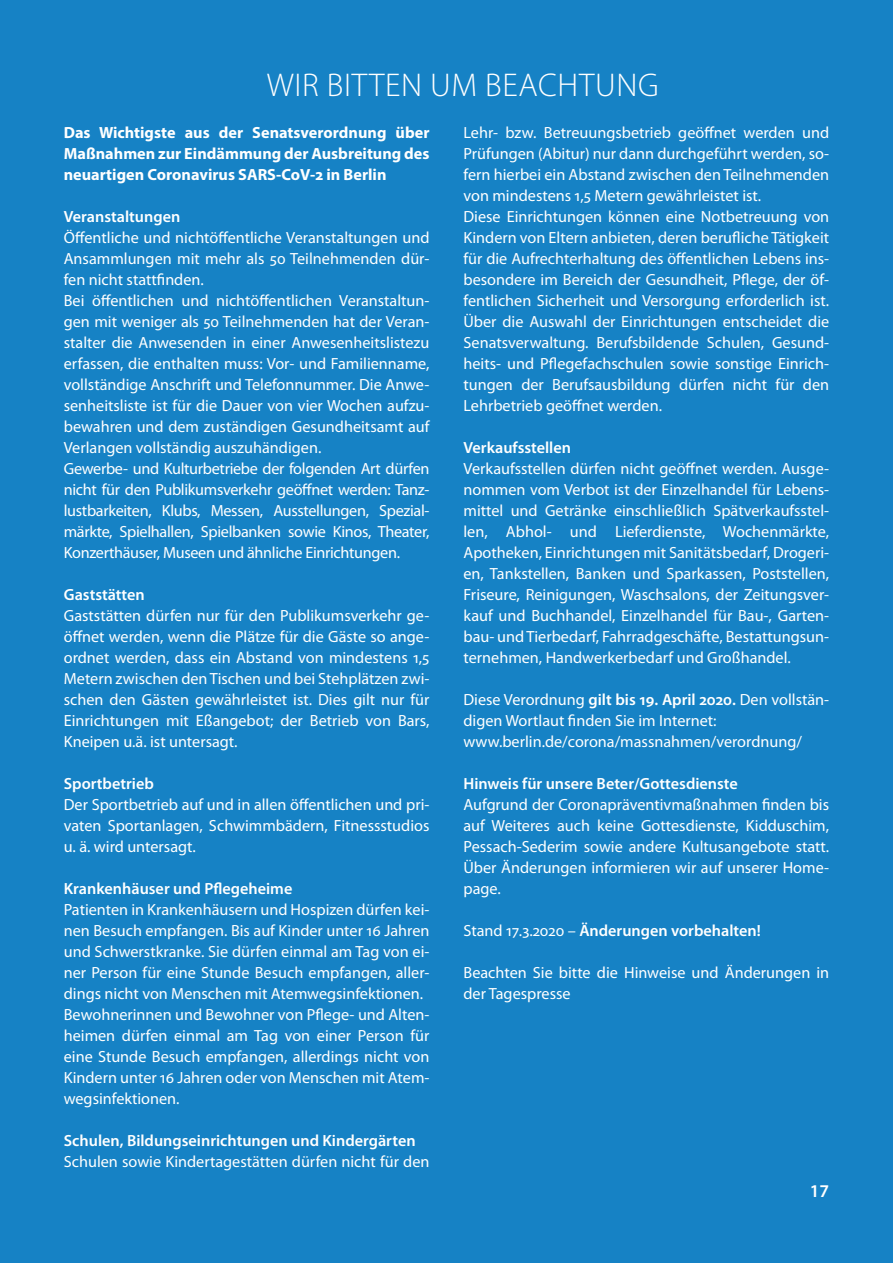
<style>
.page{position:relative;width:893px;height:1263px;background:#1682c5}
.page>*{position:absolute;margin:0;border:0;box-sizing:border-box;transform-origin:0 0}
.t1{font:300 33px "Myriad Pro";letter-spacing:.02em;color:#fff}
.t2{font:300 30px "Myriad Pro";color:#fff}
.t3{font:600 18px "Myriad Pro";color:#fff}
.t4{font:16.2px/21px "Myriad Pro";color:#fff}
.t5{font:600 16.2px "Myriad Pro";color:#fff}
.t6{font:700 16.2px/21px "Myriad Pro";color:#fff;text-align:justify}
.s1{font-weight:600}
.s2{font-weight:400}
</style>
<div class="page">
<h2 class="t2" style="left:322px;top:52px;width:250px">XXX 2014 · XXX 5774</h2>
<h1 class="t1" style="left:267px;top:65px;width:393px">WIR BITTEN UM BEACHTUNG</h1>
<p class="t6" style="left:64px;top:122px;width:367px">Das Wichtigste aus der Senatsverordnung über Maßnahmen zur Eindämmung der Ausbreitung des neuartigen Coronavirus SARS-CoV-2 in Berlin</p>
<p class="t5" style="left:64px;top:206px;width:118px">Veranstaltungen</p>
<p class="t4" style="left:64px;top:227px;width:367px">Öffentliche und nichtöffentliche Veranstaltungen und Ansammlungen mit mehr als 50 Teilnehmenden dür&shy;fen nicht stattfinden.<br>Bei öffentlichen und nichtöffentlichen Veranstaltun&shy;gen mit weniger als 50 Teilnehmenden hat der Veran&shy;stalter die Anwesenden in einer Anwesenheitslistezu erfassen, die enthalten muss: Vor- und Familienname, vollständige Anschrift und Telefonnummer. Die Anwe&shy;senheitsliste ist für die Dauer von vier Wochen aufzu&shy;bewahren und dem zuständigen Gesundheitsamt auf Verlangen vollständig auszuhändigen.<br>Gewerbe- und Kulturbetriebe der folgenden Art dürfen nicht für den Publikumsverkehr geöffnet werden: Tanz&shy;lustbarkeiten, Klubs, Messen, Ausstellungen, Spezial&shy;märkte, Spielhallen, Spielbanken sowie Kinos, Theater, Konzerthäuser, Museen und ähnliche Einrichtungen.</p>
<p class="t5" style="left:64px;top:584px;width:83px">Gaststätten</p>
<p class="t4" style="left:64px;top:605px;width:367px;text-align:justify">Gaststätten dürfen nur für den Publikumsverkehr ge&shy;öffnet werden, wenn die Plätze für die Gäste so ange&shy;ordnet werden, dass ein Abstand von mindestens 1,5<br>Metern zwischen den Tischen und bei Stehplätzen zwi&shy;schen den Gästen gewährleistet ist. Dies gilt nur für Einrichtungen mit Eßangebot; der Betrieb von Bars, Kneipen u.ä. ist untersagt.</p>
<p class="t5" style="left:64px;top:773px;width:92px">Sportbetrieb</p>
<p class="t4" style="left:64px;top:794px;width:367px;text-align:justify">Der Sportbetrieb auf und in allen öffentlichen und pri&shy;vaten Sportanlagen, Schwimmbädern, Fitnessstudios u. ä. wird untersagt.</p>
<p class="t5" style="left:64px;top:878px;width:230px">Krankenhäuser und Pflegeheime</p>
<p class="t4" style="left:64px;top:899px;width:367px">Patienten in Krankenhäusern und Hospizen dürfen kei&shy;nen Besuch empfangen. Bis auf Kinder unter 16 Jahren und Schwerstkranke. Sie dürfen einmal am Tag von ei&shy;ner Person für eine Stunde Besuch empfangen, aller&shy;dings nicht von Menschen mit Atemwegsinfektionen.<br>Bewohnerinnen und Bewohner von Pflege- und Alten&shy;heimen dürfen einmal am Tag von einer Person für eine Stunde Besuch empfangen, allerdings nicht von Kindern unter 16 Jahren oder von Menschen mit Atem&shy;wegsinfektionen.</p>
<p class="t5" style="left:64px;top:1130px;width:353px">Schulen, Bildungseinrichtungen und Kindergärten</p>
<p class="t4" style="left:64px;top:1151px;width:367px">Schulen sowie Kindertagestätten dürfen nicht für den</p>
<p class="t4" style="left:463px;top:122px;width:367px">Lehr- bzw. Betreuungsbetrieb geöffnet werden und Prüfungen (Abitur) nur dann durchgeführt werden, so&shy;fern hierbei ein Abstand zwischen den Teilnehmenden von mindestens 1,5 Metern gewährleistet ist.<br>Diese Einrichtungen können eine Notbetreuung von Kindern von Eltern anbieten, deren berufliche Tätigkeit für die Aufrechterhaltung des öffentlichen Lebens ins&shy;besondere im Bereich der Gesundheit, Pflege, der öf&shy;fentlichen Sicherheit und Versorgung erforderlich ist.<br>Über die Auswahl der Einrichtungen entscheidet die Senatsverwaltung. Berufsbildende Schulen, Gesund&shy;heits- und Pflegefachschulen sowie sonstige Einrich&shy;tungen der Berufsausbildung dürfen nicht für den Lehrbetrieb geöffnet werden.</p>
<p class="t5" style="left:463px;top:437px;width:109px">Verkaufsstellen</p>
<p class="t4" style="left:463px;top:458px;width:367px;text-align:justify">Verkaufsstellen dürfen nicht geöffnet werden. Ausge&shy;nommen vom Verbot ist der Einzelhandel für Lebens&shy;mittel und Getränke einschließlich Spätverkaufsstel&shy;len, Abhol- und Lieferdienste, Wochenmärkte, Apotheken, Einrichtungen mit Sanitätsbedarf, Drogeri&shy;en, Tankstellen, Banken und Sparkassen, Poststellen, Friseure, Reinigungen, Waschsalons, der Zeitungsver&shy;kauf und Buchhandel, Einzelhandel für Bau-, Garten&shy;bau- und Tierbedarf, Fahrradgeschäfte, Bestattungsun&shy;ternehmen, Handwerkerbedarf und Großhandel.</p>
<p class="t4" style="left:463px;top:689px;width:367px">Diese Verordnung <span class="s1">gilt bis 19. April 2020.</span> Den vollstän&shy;digen Wortlaut finden Sie im Internet: www.berlin.de/corona/massnahmen/verordnung/</p>
<p class="t5" style="left:463px;top:773px;width:276px">Hinweis für unsere Beter/Gottesdienste</p>
<p class="t4" style="left:463px;top:794px;width:367px;text-align:justify">Aufgrund der Coronapräventivmaßnahmen finden bis auf Weiteres auch keine Gottesdienste, Kidduschim, Pessach-Sederim sowie andere Kultusangebote statt.<br>Über Änderungen informieren wir auf unserer Home&shy;page.</p>
<p class="t5" style="left:463px;top:920px;width:299px"><span class="s2">Stand 17.3.2020 –</span> Änderungen vorbehalten!</p>
<p class="t4" style="left:463px;top:962px;width:367px">Beachten Sie bitte die Hinweise und Änderungen in der Tagespresse</p>
<p class="t3" style="left:810px;top:1179px;width:21px">17</p>
</div>
